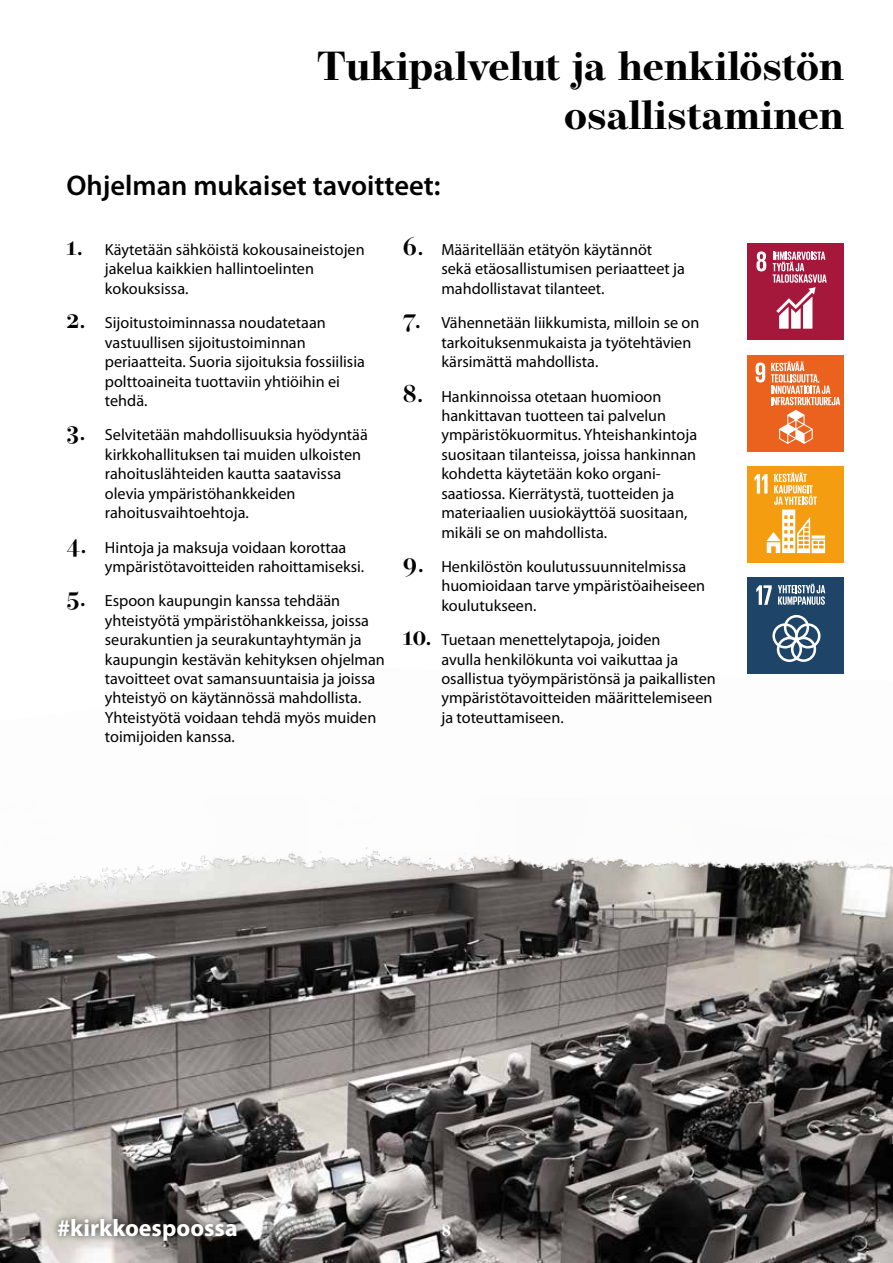
<style>
.page{position:relative;width:893px;height:1263px;background:#fff}
.page>*{position:absolute;margin:0;border:0;box-sizing:border-box;transform-origin:0 0}
.t1{font:700 40.5px/48.6px "Operetta 8";color:#000;text-align:right}
.t2{font:600 28.5px "Myriad Pro";color:#000}
.t3{font:700 24px "Myriad Pro";color:#fff}
.t4{font:700 16.5px "Operetta 8";color:#fff}
.t5{font:16.2px/19.4px "Myriad Pro";color:#000}
.s1{font-family:"Operetta 12";font-weight:600;font-size:26.25px}
</style>
<div class="page">
<img style="left:0;top:946px;width:893px;height:317px">
<img style="left:0;top:851px;width:443px;height:284px">
<img style="left:362px;top:847px;width:531px;height:99px">
<div style="left:50px;top:1211px;width:194px;height:37px;background:#000;opacity:.75"></div>
<div style="left:747px;top:244px;width:97px;height:96px;background:#a6183b"></div>
<svg style="left:756px;top:251px;width:10px;height:20px"></svg>
<svg style="left:773px;top:252px;width:54px;height:77px"></svg>
<div style="left:747px;top:355px;width:97px;height:96px;background:#eb611e"></div>
<svg style="left:756px;top:363px;width:9px;height:19px"></svg>
<svg style="left:771px;top:361px;width:69px;height:83px"></svg>
<div style="left:747px;top:466px;width:97px;height:97px;background:#f59d10"></div>
<svg style="left:754px;top:472px;width:71px;height:81px"></svg>
<div style="left:747px;top:577px;width:97px;height:97px;background:#1e4468"></div>
<svg style="left:756px;top:585px;width:16px;height:20px"></svg>
<svg style="left:772px;top:615px;width:48px;height:47px"></svg>
<svg style="left:778px;top:584px;width:47px;height:21px"></svg>
<h1 class="t1" style="left:317px;top:42px;width:529px">Tukipalvelut ja henkilöstön osallistaminen</h1>
<h2 class="t2" style="left:66px;top:168px;width:376px">Ohjelman mukaiset tavoitteet:</h2>
<p class="t5" style="left:105px;top:240px;width:261px;text-indent:-38px"><span class="s1">1.</span> Käytetään sähköistä kokousaineistojen jakelua kaikkien hallintoelinten kokouksissa.</p>
<p class="t5" style="left:105px;top:313px;width:262px;text-indent:-38px"><span class="s1">2.</span> Sijoitustoiminnassa noudatetaan vastuullisen sijoitustoiminnan periaatteita. Suoria sijoituksia fossiilisia polttoaineita tuottaviin yhtiöihin ei tehdä.</p>
<p class="t5" style="left:105px;top:426px;width:265px;text-indent:-38px"><span class="s1">3.</span> Selvitetään mahdollisuuksia hyödyntää kirkkohallituksen tai muiden ulkoisten rahoituslähteiden kautta saatavissa olevia ympäristöhankkeiden rahoitusvaihtoehtoja.</p>
<p class="t5" style="left:105px;top:538px;width:261px;text-indent:-38px"><span class="s1">4.</span> Hintoja ja maksuja voidaan korottaa ympäristötavoitteiden rahoittamiseksi.</p>
<p class="t5" style="left:105px;top:592px;width:282px;text-indent:-38px"><span class="s1">5.</span> Espoon kaupungin kanssa tehdään yhteistyötä ympäristöhankkeissa, joissa seurakuntien ja seurakuntayhtymän ja kaupungin kestävän kehityksen ohjelman tavoitteet ovat samansuuntaisia ja joissa yhteistyö on käytännössä mahdollista.<br>Yhteistyötä voidaan tehdä myös muiden toimijoiden kanssa.</p>
<p class="t5" style="left:441px;top:240px;width:245px;text-indent:-38px"><span class="s1">6.</span> Määritellään etätyön käytännöt sekä etäosallistumisen periaatteet ja mahdollistavat tilanteet.</p>
<p class="t5" style="left:441px;top:313px;width:260px;text-indent:-38px"><span class="s1">7.</span> Vähennetään liikkumista, milloin se on tarkoituksenmukaista ja työtehtävien kärsimättä mahdollista.</p>
<p class="t5" style="left:441px;top:387px;width:257px;text-indent:-38px"><span class="s1">8.</span> Hankinnoissa otetaan huomioon hankittavan tuotteen tai palvelun ympäristökuormitus. Yhteishankintoja suositaan tilanteissa, joissa hankinnan kohdetta käytetään koko organi&shy;saatiossa. Kierrätystä, tuotteiden ja materiaalien uusiokäyttöä suositaan, mikäli se on mahdollista.</p>
<p class="t5" style="left:441px;top:557px;width:265px;text-indent:-38px"><span class="s1">9.</span> Henkilöstön koulutussuunnitelmissa huomioidaan tarve ympäristöaiheiseen koulutukseen.</p>
<p class="t5" style="left:441px;top:630px;width:276px;text-indent:-38px"><span class="s1">10.</span> Tuetaan menettelytapoja, joiden<br>avulla henkilökunta voi vaikuttaa ja osallistua työympäristönsä ja paikallisten ympäristötavoitteiden määrittelemiseen ja toteuttamiseen.</p>
<h3 class="t3" style="left:57px;top:1212px;width:182px">#kirkkoespoossa</h3>
<p class="t4" style="left:442px;top:1221px;width:11px">8</p>
</div>
